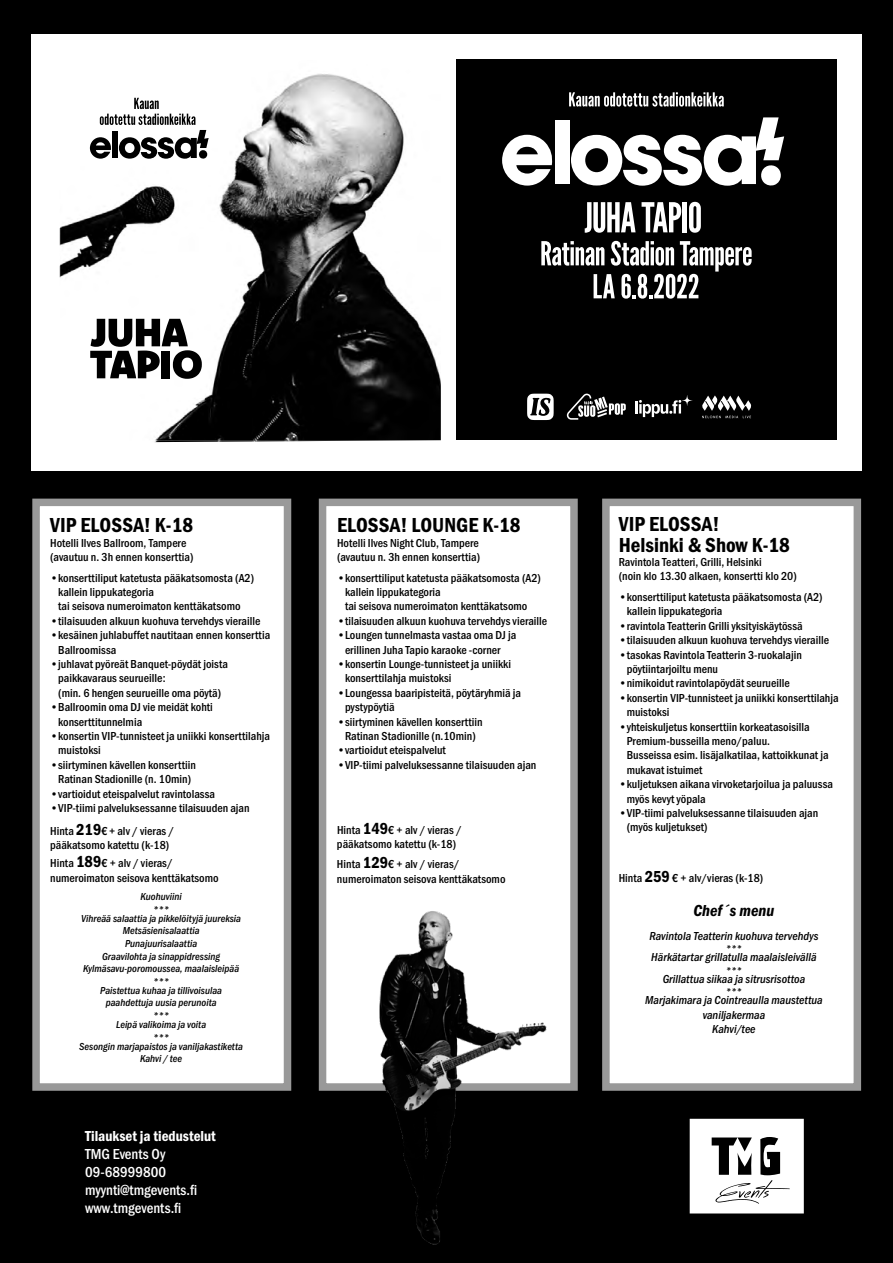
<style>
.page{position:relative;width:893px;height:1263px;background:#000}
.page>*{position:absolute;margin:0;border:0;box-sizing:border-box;transform-origin:0 0}
.t1{font:21px/21px "Franklin Gothic URW Con Dem";color:#000}
.t2{font:16.5px "Franklin Gothic URW Con Dem Ita";color:#000}
.t3{font:500 15px/18px "Franklin Gothic URW Con";color:#fff}
.t4{font:15px "Franklin Gothic URW Con Dem";color:#fff}
.t5{font:500 12px/14.4px "Franklin Gothic URW Con";color:#000}
.t6{font:12px/14.4px "Franklin Gothic URW Con Med Ita";color:#000;text-align:center}
.t7{font:10.5px/12.6px "Franklin Gothic URW Con Med Ita";color:#000;text-align:center}
.s1{font-family:"Franklin Gothic URW Con Dem";font-weight:400;font-size:16.5px}
</style>
<div class="page">
<div style="left:31px;top:34px;width:831px;height:437px;background:#fff"></div>
<svg style="left:689px;top:1118px;width:115px;height:96px;background:#d6d6d6"></svg>
<div style="left:32px;top:499px;width:259px;height:592px;background:#fff;border:8px solid #999"></div>
<div style="left:319px;top:499px;width:259px;height:592px;background:#fff;border:8px solid #999"></div>
<div style="left:602px;top:499px;width:259px;height:592px;background:#fff;border:8px solid #999"></div>
<div style="left:456px;top:60px;width:381px;height:380px;background:#000"></div>
<img style="left:60px;top:74px;width:381px;height:366px">
<svg style="left:90px;top:319px;width:112px;height:60px"></svg>
<svg style="left:502px;top:135px;width:51px;height:51px"></svg>
<div style="left:555px;top:121px;width:14px;height:63px;background:#fff"></div>
<svg style="left:571px;top:117px;width:213px;height:69px"></svg>
<svg style="left:569px;top:92px;width:155px;height:15px"></svg>
<svg style="left:585px;top:202px;width:51px;height:31px"></svg>
<svg style="left:642px;top:202px;width:39px;height:30px"></svg>
<hr style="left:683px;top:202px;width:4px;height:30px;background:#fff">
<svg style="left:689px;top:202px;width:12px;height:31px"></svg>
<svg style="left:541px;top:241px;width:211px;height:58px"></svg>
<svg style="left:90px;top:98px;width:119px;height:61px"></svg>
<svg style="left:527px;top:394px;width:27px;height:26px"></svg>
<svg style="left:567px;top:394px;width:59px;height:26px"></svg>
<svg style="left:636px;top:395px;width:56px;height:22px"></svg>
<svg style="left:702px;top:395px;width:49px;height:23px"></svg>
<img style="left:355px;top:911px;width:198px;height:334px">
<h1 class="t1" style="left:50px;top:514px;width:144px">VIP ELOSSA! K-18</h1>
<p class="t5" style="left:50px;top:535px;width:145px">Hotelli Ilves Ballroom, Tampere (avautuu n. 3h ennen konserttia)</p>
<p class="t5" style="left:58px;top:570px;width:197px;text-indent:-8px">•konserttiliput katetusta pääkatsomosta (A2) kallein lippukategoria<br>tai seisova numeroimaton kenttäkatsomo</p>
<p class="t5" style="left:50px;top:613px;width:212px">•tilaisuuden alkuun kuohuva tervehdys vieraille</p>
<p class="t5" style="left:58px;top:628px;width:214px;text-indent:-8px">•kesäinen juhlabuffet nautitaan ennen konserttia<br>Ballroomissa</p>
<p class="t5" style="left:58px;top:656px;width:171px;text-indent:-8px">•juhlavat pyöreät Banquet-pöydät joista paikkavaraus seurueille:<br>(min. 6 hengen seurueille oma pöytä)</p>
<p class="t5" style="left:58px;top:700px;width:156px;text-indent:-8px">•Ballroomin oma DJ vie meidät kohti konserttitunnelmia</p>
<p class="t5" style="left:58px;top:728px;width:213px;text-indent:-8px">•konsertin VIP-tunnisteet ja uniikki konserttilahja muistoksi</p>
<p class="t5" style="left:50px;top:757px;width:147px;text-align:center">•siirtyminen kävellen konserttiin<br>Ratinan Stadionille (n. 10min)</p>
<p class="t5" style="left:50px;top:786px;width:166px">•vartioidut eteispalvelut ravintolassa</p>
<p class="t5" style="left:50px;top:796px;width:201px;line-height:22.8px">•VIP-tiimi palveluksessanne tilaisuuden ajan<br>Hinta <span class="s1">219</span>€ + alv / vieras /</p>
<p class="t5" style="left:50px;top:836px;width:124px;line-height:18px">pääkatsomo katettu (k-18)<br>Hinta <span class="s1">189</span>€ + alv / vieras/</p>
<p class="t5" style="left:50px;top:870px;width:170px">numeroimaton seisova kenttäkatsomo</p>
<p class="t7" style="left:141px;top:891px;width:43px">Kuohuviini ***</p>
<p class="t7" style="left:81px;top:912px;width:161px">Vihreää salaattia ja pikkelöityjä juureksia<br>Metsäsienisalaattia<br>Punajuurisalaattia<br>Graavilohta ja sinappidressing<br>Kylmäsavu-poromoussea, maalaisleipää ***</p>
<p class="t7" style="left:100px;top:984px;width:123px">Paistettua kuhaa ja tillivoisulaa paahdettuja uusia perunoita ***</p>
<p class="t7" style="left:116px;top:1018px;width:92px">Leipä valikoima ja voita ***</p>
<p class="t7" style="left:79px;top:1040px;width:165px">Sesongin marjapaistos ja vaniljakastiketta<br>Kahvi / tee</p>
<p class="t4" style="left:85px;top:1125px;width:132px">Tilaukset ja tiedustelut</p>
<p class="t3" style="left:85px;top:1144px;width:114px">TMG Events Oy<br>09-68999800 myynti@tmgevents.fi www.tmgevents.fi</p>
<h1 class="t1" style="left:337px;top:514px;width:185px">ELOSSA! LOUNGE K-18</h1>
<p class="t5" style="left:337px;top:535px;width:145px">Hotelli Ilves Night Club, Tampere (avautuu n. 3h ennen konserttia)</p>
<p class="t5" style="left:345px;top:570px;width:197px;text-indent:-8px">•konserttiliput katetusta pääkatsomosta (A2) kallein lippukategoria<br>tai seisova numeroimaton kenttäkatsomo</p>
<p class="t5" style="left:337px;top:613px;width:212px">•tilaisuuden alkuun kuohuva tervehdys vieraille</p>
<p class="t5" style="left:345px;top:628px;width:173px;text-indent:-8px">•Loungen tunnelmasta vastaa oma DJ ja erillinen Juha Tapio karaoke -corner</p>
<p class="t5" style="left:345px;top:656px;width:168px;text-indent:-8px">•konsertin Lounge-tunnisteet ja uniikki konserttilahja muistoksi</p>
<p class="t5" style="left:345px;top:685px;width:178px;text-indent:-8px">•Loungessa baaripisteitä, pöytäryhmiä ja pystypöytiä</p>
<p class="t5" style="left:337px;top:714px;width:147px;text-align:center">•siirtyminen kävellen konserttiin<br>Ratinan Stadionille (n.10min)</p>
<p class="t5" style="left:337px;top:743px;width:110px">•vartioidut eteispalvelut</p>
<p class="t5" style="left:337px;top:757px;width:201px">•VIP-tiimi palveluksessanne tilaisuuden ajan</p>
<p class="t5" style="left:337px;top:822px;width:126px">Hinta <span class="s1">149</span>€ + alv / vieras / pääkatsomo katettu (k-18)</p>
<p class="t5" style="left:337px;top:856px;width:170px">Hinta <span class="s1">129</span>€ + alv / vieras/ numeroimaton seisova kenttäkatsomo</p>
<h1 class="t1" style="left:619px;top:512px;width:173px">VIP ELOSSA!<br>Helsinki &amp; Show K-18</h1>
<p class="t5" style="left:619px;top:554px;width:180px">Ravintola Teatteri, Grilli, Helsinki<br>(noin klo 13.30 alkaen, konsertti klo 20)</p>
<p class="t5" style="left:627px;top:589px;width:197px;text-indent:-8px">•konserttiliput katetusta pääkatsomosta (A2) kallein lippukategoria</p>
<p class="t5" style="left:619px;top:618px;width:186px">•ravintola Teatterin Grilli yksityiskäytössä</p>
<p class="t5" style="left:619px;top:632px;width:212px">•tilaisuuden alkuun kuohuva tervehdys vieraille</p>
<p class="t5" style="left:627px;top:647px;width:177px;text-indent:-8px">•tasokas Ravintola Teatterin 3-ruokalajin pöytiintarjoiltu menu</p>
<p class="t5" style="left:619px;top:676px;width:173px">•nimikoidut ravintolapöydät seurueille</p>
<p class="t5" style="left:627px;top:690px;width:213px;text-indent:-8px">•konsertin VIP-tunnisteet ja uniikki konserttilahja muistoksi</p>
<p class="t5" style="left:627px;top:719px;width:203px;text-indent:-8px">•yhteiskuljetus konserttiin korkeatasoisilla Premium-busseilla meno/paluu.<br>Busseissa esim. lisäjalkatilaa, kattoikkunat ja mukavat istuimet</p>
<p class="t5" style="left:627px;top:776px;width:208px;text-indent:-8px">•kuljetuksen aikana virvoketarjoilua ja paluussa myös kevyt yöpala</p>
<p class="t5" style="left:627px;top:805px;width:193px;text-indent:-8px">•VIP-tiimi palveluksessanne tilaisuuden ajan (myös kuljetukset)</p>
<p class="t5" style="left:619px;top:870px;width:146px">Hinta <span class="s1">259</span> € + alv/vieras (k-18)</p>
<h2 class="t2" style="left:693px;top:901px;width:82px">Chef´s menu</h2>
<p class="t6" style="left:649px;top:928px;width:170px">Ravintola Teatterin kuohuva tervehdys</p>
<p class="t7" style="left:726px;top:942px;width:18px">***</p>
<p class="t6" style="left:651px;top:950px;width:167px">Härkätartar grillatulla maalaisleivällä</p>
<p class="t7" style="left:726px;top:964px;width:18px">***</p>
<p class="t6" style="left:663px;top:972px;width:144px">Grillattua siikaa ja sitrusrisottoa</p>
<p class="t7" style="left:726px;top:986px;width:18px">***</p>
<p class="t6" style="left:645px;top:993px;width:179px">Marjakimara ja Cointreaulla maustettua vaniljakermaa<br>Kahvi/tee</p>
</div>
